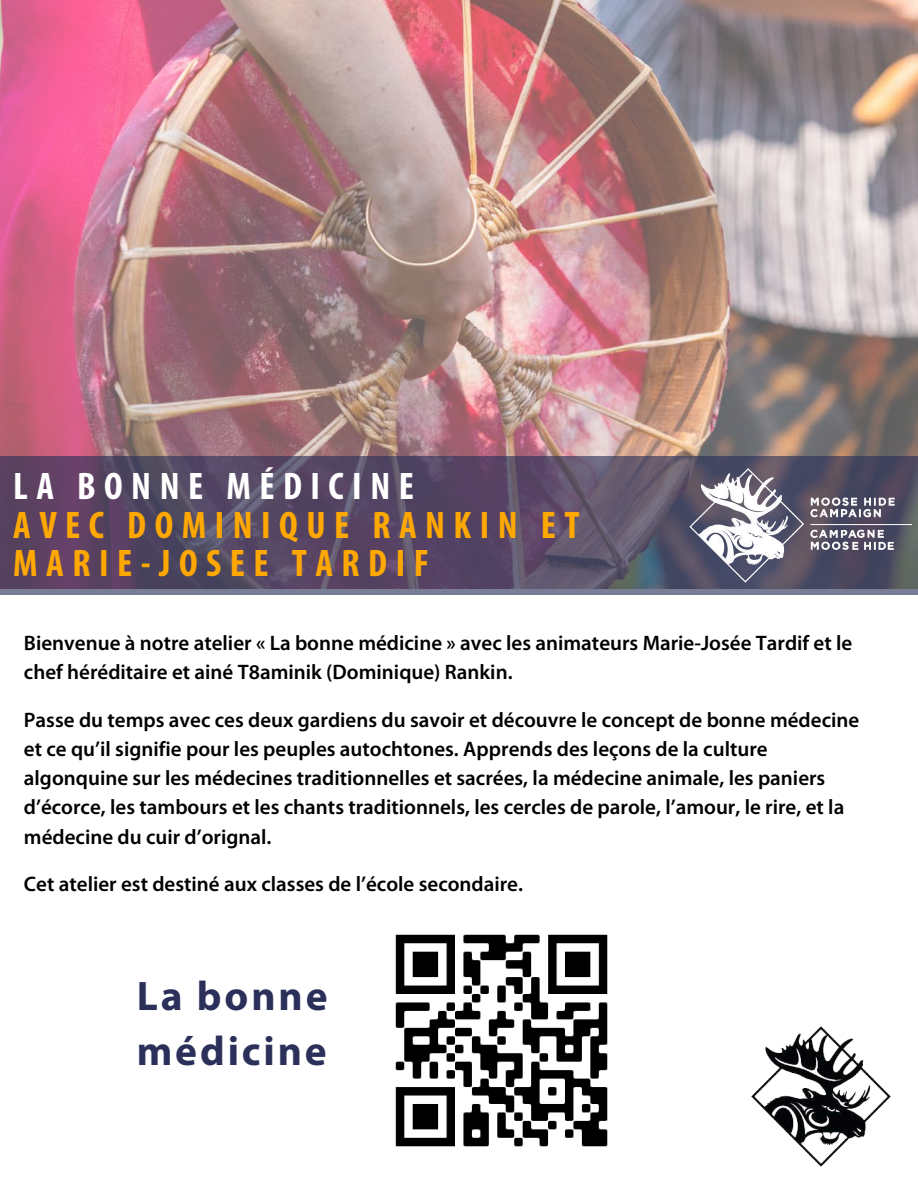
<style>
.page{position:relative;width:918px;height:1188px;background:#fff}
.page>*{position:absolute;margin:0;border:0;box-sizing:border-box;transform-origin:0 0}
.t1{font:700 41.4px/55.2px "Myriad Pro";letter-spacing:.07em;color:#2a3059}
.t2{font:700 condensed 38.55px/38.2px "Myriad Pro";letter-spacing:.22em;color:#ffa801}
.t3{font:700 condensed 38.55px "Myriad Pro";letter-spacing:.22em;color:#fff}
.t4{font:600 21px/29.2px "Myriad Pro";color:#000}
</style>
<div class="page">
<img style="left:751px;top:1027px;width:140px;height:139px">
<img style="left:0;top:0;width:918px;height:456px">
<svg style="left:0;top:456px;width:918px;height:138px;background:#594c68"></svg>
<img style="left:690px;top:467px;width:222px;height:115px">
<img style="left:395px;top:934px;width:213px;height:213px">
<p class="t3" style="left:13px;top:470px;width:402px">LA BONNE MÉDICINE</p>
<p class="t2" style="left:13px;top:509px;width:568px">AVEC DOMINIQUE RANKIN ET<br>MARIE-JOSEE TARDIF</p>
<p class="t4" style="left:24px;top:630px;width:830px">Bienvenue à notre atelier « La bonne médicine » avec les animateurs Marie-Josée Tardif et le chef héréditaire et ainé T8aminik (Dominique) Rankin.</p>
<p class="t4" style="left:24px;top:707px;width:837px">Passe du temps avec ces deux gardiens du savoir et découvre le concept de bonne médecine et ce qu’il signifie pour les peuples autochtones. Apprends des leçons de la culture algonquine sur les médecines traditionnelles et sacrées, la médecine animale, les paniers d’écorce, les tambours et les chants traditionnels, les cercles de parole, l’amour, le rire, et la médecine du cuir d’orignal.</p>
<p class="t4" style="left:24px;top:871px;width:501px">Cet atelier est destiné aux classes de l’école secondaire.</p>
<p class="t1" style="left:137px;top:972px;width:192px">La bonne médicine</p>
</div>
